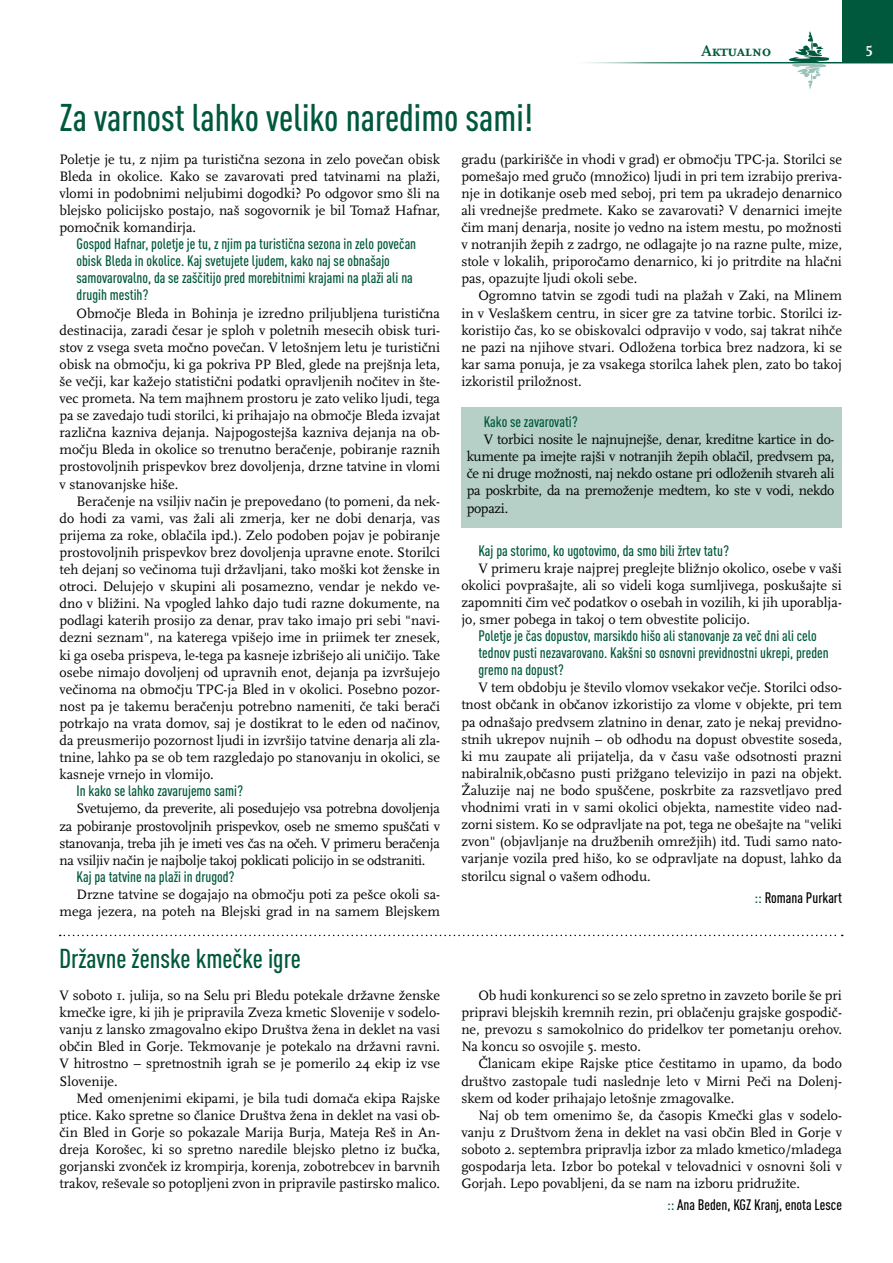
<style>
.page{position:relative;width:893px;height:1263px;background:#fff}
.page>*{position:absolute;margin:0;border:0;box-sizing:border-box;transform-origin:0 0}
.t1{font:500 condensed 38.1px "DIN Pro";color:#00583d}
.t2{font:500 condensed 27px "DIN Pro";color:#00583d}
.t3{font:700 15.75px "Scala Caps CE";color:#00583d}
.t4{font:500 condensed 15px/17.1px "DIN Pro";color:#00583d}
.t5{font:500 condensed 15px "DIN Pro";color:#000}
.t6{font:700 15px "Scala Caps CE";color:#fff}
.t7{font:14.25px/17.1px "Scala CE";color:#000;text-align:justify}
.s1{color:#00583d}
</style>
<div class="page">
<div style="left:461px;top:407px;width:381px;height:121px;background:#b6d0c7"></div>
<svg style="left:60px;top:935px;width:783px;height:1px"></svg>
<div style="left:842px;top:0;width:51px;height:63px;background:#00583d"></div>
<hr style="left:563px;top:62px;width:330px;height:1px;background:#fff">
<svg style="left:787px;top:31px;width:43px;height:58px"></svg>
<p class="t3" style="left:701px;top:42px;width:71px">Aktualno</p>
<p class="t6" style="left:865px;top:43px;width:9px">5</p>
<h1 class="t1" style="left:60px;top:89px;width:475px">Za varnost lahko veliko naredimo sami!</h1>
<p class="t7" style="left:60px;top:151px;width:382px">Poletje je tu, z njim pa turistična sezona in zelo povečan obisk Bleda in okolice. Kako se zavarovati pred tatvinami na plaži, vlomi in podobnimi neljubimi dogodki? Po odgovor smo šli na blejsko policijsko postajo, naš sogovornik je bil Tomaž Hafnar, pomočnik komandirja.</p>
<p class="t4" style="left:77px;top:234px;width:341px">Gospod Hafnar, poletje je tu, z njim pa turistična sezona in zelo povečan obisk Bleda in okolice. Kaj svetujete ljudem, kako naj se obnašajo samovarovalno, da se zaščitijo pred morebitnimi krajami na plaži ali na drugih mestih?</p>
<p class="t7" style="left:60px;top:305px;width:382px;text-indent:17px">Območje Bleda in Bohinja je izredno priljubljena turistična destinacija, zaradi česar je sploh v poletnih mesecih obisk turi&shy;stov z vsega sveta močno povečan. V letošnjem letu je turistični obisk na območju, ki ga pokriva PP Bled, glede na prejšnja leta, še večji, kar kažejo statistični podatki opravljenih nočitev in šte&shy;vec prometa. Na tem majhnem prostoru je zato veliko ljudi, tega pa se zavedajo tudi storilci, ki prihajajo na območje Bleda izvajat različna kazniva dejanja. Najpogostejša kazniva dejanja na ob&shy;močju Bleda in okolice so trenutno beračenje, pobiranje raznih prostovoljnih prispevkov brez dovoljenja, drzne tatvine in vlomi v stanovanjske hiše.</p>
<p class="t7" style="left:60px;top:493px;width:382px;text-indent:17px">Beračenje na vsiljiv način je prepovedano (to pomeni, da nek&shy;do hodi za vami, vas žali ali zmerja, ker ne dobi denarja, vas prijema za roke, oblačila ipd.). Zelo podoben pojav je pobiranje prostovoljnih prispevkov brez dovoljenja upravne enote. Storilci teh dejanj so večinoma tuji državljani, tako moški kot ženske in otroci. Delujejo v skupini ali posamezno, vendar je nekdo ve&shy;dno v bližini. Na vpogled lahko dajo tudi razne dokumente, na podlagi katerih prosijo za denar, prav tako imajo pri sebi "navi&shy;dezni seznam", na katerega vpišejo ime in priimek ter znesek, ki ga oseba prispeva, le-tega pa kasneje izbrišejo ali uničijo. Take osebe nimajo dovoljenj od upravnih enot, dejanja pa izvršujejo večinoma na območju TPC-ja Bled in v okolici. Posebno pozor&shy;nost pa je takemu beračenju potrebno nameniti, če taki berači potrkajo na vrata domov, saj je dostikrat to le eden od načinov, da preusmerijo pozornost ljudi in izvršijo tatvine denarja ali zla&shy;tnine, lahko pa se ob tem razgledajo po stanovanju in okolici, se kasneje vrnejo in vlomijo.</p>
<p class="t4" style="left:77px;top:781px;width:168px">In kako se lahko zavarujemo sami?</p>
<p class="t7" style="left:60px;top:800px;width:382px;text-indent:17px">Svetujemo, da preverite, ali posedujejo vsa potrebna dovoljenja za pobiranje prostovoljnih prispevkov, oseb ne smemo spuščati v stanovanja, treba jih je imeti ves čas na očeh. V primeru beračenja na vsiljiv način je najbolje takoj poklicati policijo in se odstraniti.</p>
<p class="t4" style="left:77px;top:867px;width:160px">Kaj pa tatvine na plaži in drugod?</p>
<p class="t7" style="left:60px;top:886px;width:382px;text-align:right">Drzne tatvine se dogajajo na območju poti za pešce okoli sa&shy;mega jezera, na poteh na Blejski grad in na samem Blejskem</p>
<p class="t7" style="left:461px;top:151px;width:382px">gradu (parkirišče in vhodi v grad) er območju TPC-ja. Storilci se pomešajo med gručo (množico) ljudi in pri tem izrabijo preriva&shy;nje in dotikanje oseb med seboj, pri tem pa ukradejo denarnico ali vrednejše predmete. Kako se zavarovati? V denarnici imejte čim manj denarja, nosite jo vedno na istem mestu, po možnosti v notranjih žepih z zadrgo, ne odlagajte jo na razne pulte, mize, stole v lokalih, priporočamo denarnico, ki jo pritrdite na hlačni pas, opazujte ljudi okoli sebe.</p>
<p class="t7" style="left:461px;top:287px;width:382px;text-indent:17px">Ogromno tatvin se zgodi tudi na plažah v Zaki, na Mlinem in v Veslaškem centru, in sicer gre za tatvine torbic. Storilci iz&shy;koristijo čas, ko se obiskovalci odpravijo v vodo, saj takrat nihče ne pazi na njihove stvari. Odložena torbica brez nadzora, ki se kar sama ponuja, je za vsakega storilca lahek plen, zato bo takoj izkoristil priložnost.</p>
<p class="t4" style="left:484px;top:412px;width:96px">Kako se zavarovati?</p>
<p class="t7" style="left:467px;top:431px;width:369px;text-indent:17px">V torbici nosite le najnujnejše, denar, kreditne kartice in do&shy;kumente pa imejte rajši v notranjih žepih oblačil, predvsem pa, če ni druge možnosti, naj nekdo ostane pri odloženih stvareh ali pa poskrbite, da na premoženje medtem, ko ste v vodi, nekdo popazi.</p>
<p class="t4" style="left:478px;top:540px;width:252px">Kaj pa storimo, ko ugotovimo, da smo bili žrtev tatu?</p>
<p class="t7" style="left:461px;top:560px;width:382px;text-indent:17px">V primeru kraje najprej preglejte bližnjo okolico, osebe v vaši okolici povprašajte, ali so videli koga sumljivega, poskušajte si zapomniti čim več podatkov o osebah in vozilih, ki jih uporablja&shy;jo, smer pobega in takoj o tem obvestite policijo.</p>
<p class="t4" style="left:478px;top:626px;width:352px">Poletje je čas dopustov, marsikdo hišo ali stanovanje za več dni ali celo tednov pusti nezavarovano. Kakšni so osnovni previdnostni ukrepi, preden gremo na dopust?</p>
<p class="t7" style="left:461px;top:679px;width:382px;text-indent:17px">V tem obdobju je število vlomov vsekakor večje. Storilci odso&shy;tnost občank in občanov izkoristijo za vlome v objekte, pri tem pa odnašajo predvsem zlatnino in denar, zato je nekaj previdno&shy;stnih ukrepov nujnih – ob odhodu na dopust obvestite soseda, ki mu zaupate ali prijatelja, da v času vaše odsotnosti prazni nabiralnik,občasno pusti prižgano televizijo in pazi na objekt.<br>Žaluzije naj ne bodo spuščene, poskrbite za razsvetljavo pred vhodnimi vrati in v sami okolici objekta, namestite video nad&shy;zorni sistem. Ko se odpravljate na pot, tega ne obešajte na "veliki zvon" (objavljanje na družbenih omrežjih) itd. Tudi samo nato&shy;varjanje vozila pred hišo, ko se odpravljate na dopust, lahko da storilcu signal o vašem odhodu.</p>
<p class="t5" style="left:755px;top:886px;width:89px"><span class="s1">:::</span> Romana Purkart</p>
<h2 class="t2" style="left:59px;top:938px;width:243px">Državne ženske kmečke igre</h2>
<p class="t7" style="left:60px;top:987px;width:382px">V soboto 1. julija, so na Selu pri Bledu potekale državne ženske kmečke igre, ki jih je pripravila Zveza kmetic Slovenije v sodelo&shy;vanju z lansko zmagovalno ekipo Društva žena in deklet na vasi občin Bled in Gorje. Tekmovanje je potekalo na državni ravni.<br>V hitrostno – spretnostnih igrah se je pomerilo 24 ekip iz vse Slovenije.</p>
<p class="t7" style="left:60px;top:1090px;width:382px;text-indent:17px">Med omenjenimi ekipami, je bila tudi domača ekipa Rajske ptice. Kako spretne so članice Društva žena in deklet na vasi ob&shy;čin Bled in Gorje so pokazale Marija Burja, Mateja Reš in An&shy;dreja Korošec, ki so spretno naredile blejsko pletno iz bučka, gorjanski zvonček iz krompirja, korenja, zobotrebcev in barvnih trakov, reševale so potopljeni zvon in pripravile pastirsko malico.</p>
<p class="t7" style="left:461px;top:987px;width:382px;text-indent:17px">Ob hudi konkurenci so se zelo spretno in zavzeto borile še pri pripravi blejskih kremnih rezin, pri oblačenju grajske gospodič&shy;ne, prevozu s samokolnico do pridelkov ter pometanju orehov.<br>Na koncu so osvojile 5. mesto.</p>
<p class="t7" style="left:461px;top:1055px;width:382px;text-indent:17px">Članicam ekipe Rajske ptice čestitamo in upamo, da bodo društvo zastopale tudi naslednje leto v Mirni Peči na Dolenj&shy;skem od koder prihajajo letošnje zmagovalke.</p>
<p class="t7" style="left:461px;top:1107px;width:382px;text-indent:17px">Naj ob tem omenimo še, da časopis Kmečki glas v sodelo&shy;vanju z Društvom žena in deklet na vasi občin Bled in Gorje v soboto 2. septembra pripravlja izbor za mlado kmetico/mladega gospodarja leta. Izbor bo potekal v telovadnici v osnovni šoli v Gorjah. Lepo povabljeni, da se nam na izboru pridružite.</p>
<p class="t5" style="left:667px;top:1194px;width:176px"><span class="s1">:::</span> Ana Beden, KGZ Kranj, enota Lesce</p>
</div>
